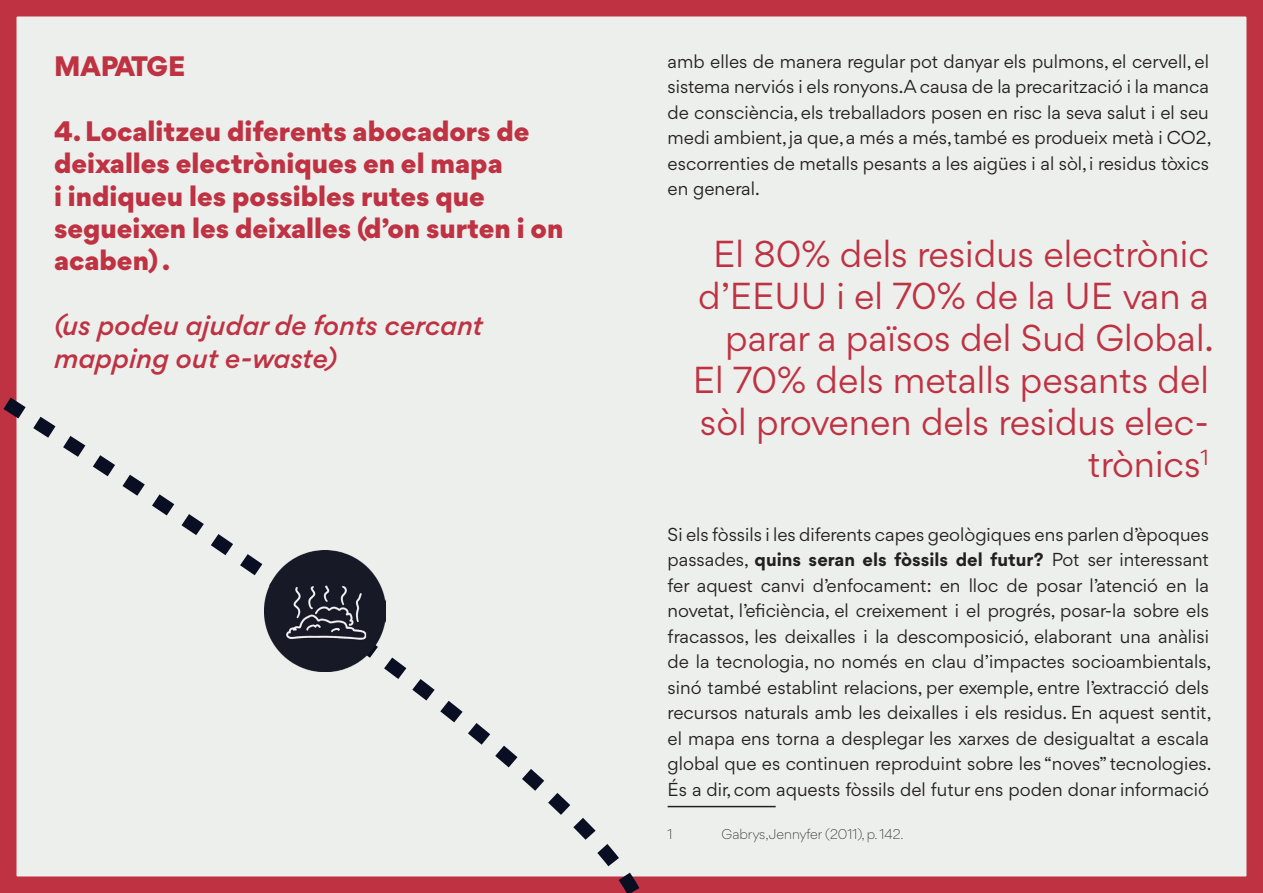
<style>
.page{position:relative;width:1263px;height:893px;background:#fff}
.page>*{position:absolute;margin:0;border:0;box-sizing:border-box;transform-origin:0 0}
.Section_-_title{font:italic 300 54px "Gordita";color:#be3242}
.t1{font:36px/42px "Gordita";color:#be3242;text-align:right}
.t2{font:900 27px/32.4px "Gordita";color:#be3242}
.t3{font:italic 500 27px/32.4px "Gordita";color:#be3242}
.t4{font:900 27px "Gordita";letter-spacing:-.025em;color:#be3242}
.t5{font:18px/25.5px "Gordita";color:#231f20}
.t6{font:300 13.5px "Gordita";color:#231f20}
.s1{font-weight:700}
</style>
<div class="page">
<div style="left:0;top:0;width:1263px;height:887px;background:#edefed"></div>
<hr style="left:668px;top:806px;width:108px;height:1px;background:#231f20">
<div style="left:0;top:0;width:1263px;height:893px;border:16px solid #be3242"></div>
<svg style="left:0;top:352px;width:658px;height:541px"></svg>
<img style="left:264px;top:551px;width:121px;height:121px">
<p class="t4" style="left:54px;top:45px;width:133px">MAPATGE</p>
<p class="t2" style="left:54px;top:114px;width:511px">4. Localitzeu diferents abocadors de deixalles electròniques en el mapa<br>i indiqueu les possibles rutes que segueixen les deixalles (d’on surten i on acaben) .</p>
<p class="t3" style="left:54px;top:309px;width:431px">(us podeu ajudar de fonts cercant mapping out e-waste)</p>
<p class="t5" style="left:668px;top:48px;width:545px">amb elles de manera regular pot danyar els pulmons, el cervell, el sistema nerviós i els ronyons.A causa de la precarització i la manca de consciència, els treballadors posen en risc la seva salut i el seu medi ambient, ja que, a més a més, també es produeix metà i CO2, escorrenties de metalls pesants a les aigües i al sòl, i residus tòxics en general.</p>
<p class="t1" style="left:698px;top:232px;width:517px">El 80% dels residus electrònic d’EEUU i el 70% de la UE van a parar a països del Sud Global.</p>
<p class="t1" style="left:693px;top:358px;width:518px">El 70% dels metalls pesants del sòl provenen dels residus elec&shy;trònics<sup>1</sup></p>
<p class="Section_-_title" style="left:859px;top:219px;width:351px">telèfon mòbil?</p>
<p class="t5" style="left:668px;top:521px;width:545px">Si els fòssils i les diferents capes geològiques ens parlen d’èpoques passades, <span class="s1">quins seran els fòssils del futur?</span> Pot ser interessant fer aquest canvi d’enfocament: en lloc de posar l’atenció en la novetat, l’eficiència, el creixement i el progrés, posar-la sobre els fracassos, les deixalles i la descomposició, elaborant una anàlisi de la tecnologia, no només en clau d’impactes socioambientals, sinó també establint relacions, per exemple, entre l’extracció dels recursos naturals amb les deixalles i els residus. En aquest sentit, el mapa ens torna a desplegar les xarxes de desigualtat a escala global que es continuen reproduint sobre les “noves” tecnologies.<br>És a dir, com aquests fòssils del futur ens poden donar informació</p>
<p class="t6" style="left:668px;top:825px;width:7px">1</p>
<p class="t6" style="left:722px;top:825px;width:183px">Gabrys,Jennyfer (2011), p. 142.</p>
</div>
